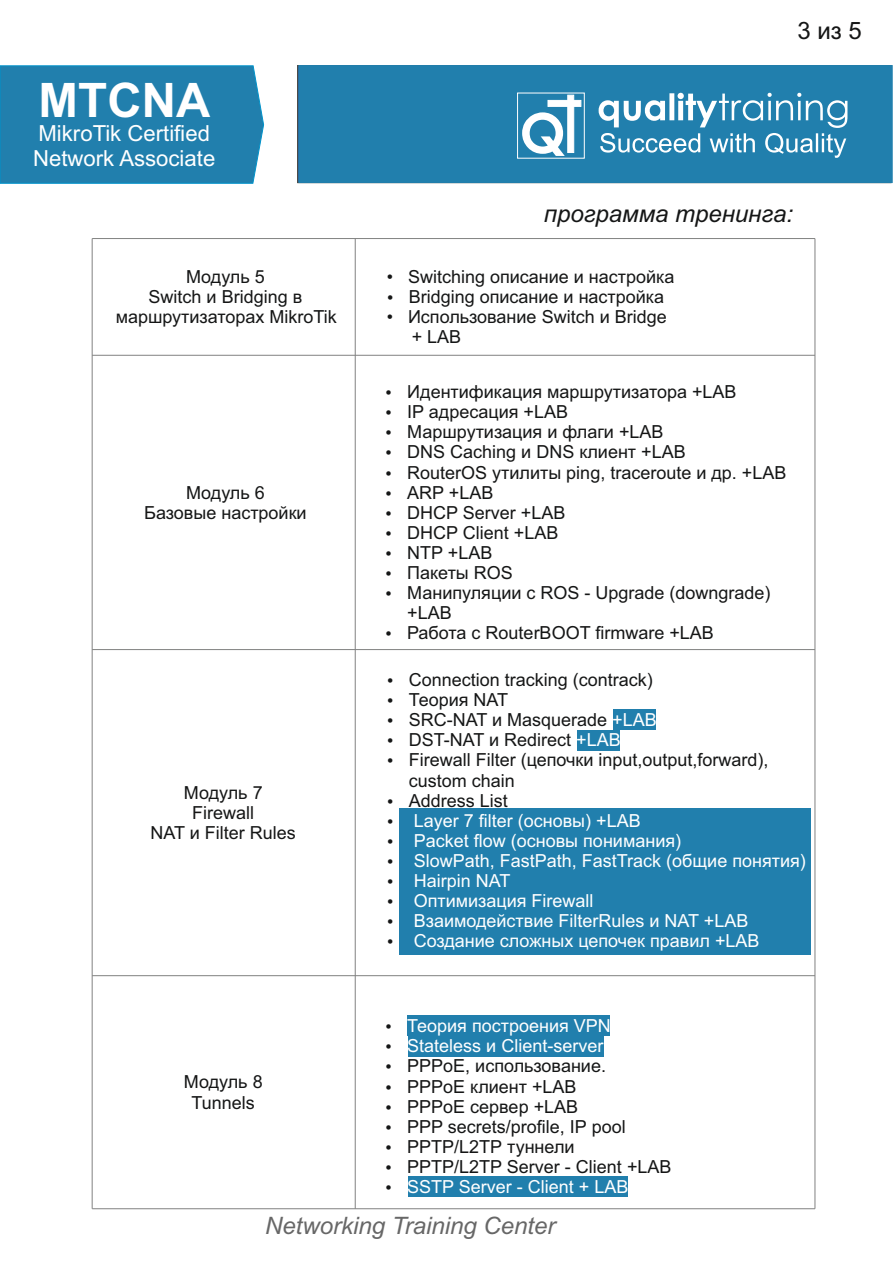
<style>
.page{position:relative;width:893px;height:1263px;background:#fff}
.page>*{position:absolute;margin:0;border:0;box-sizing:border-box;transform-origin:0 0}
.t1{font:700 47.55px "Arial";color:#fff}
.t2{font:italic 24px "Arial";color:#676767}
.t3{font:italic 24px "Arial";color:#151616}
.t4{font:24px "Arial";color:#151616}
.t5{font:22.2px/24.8px "Arial";color:#fff}
.t6{font:18px/20.1px "Arial";color:#151616}
.t7{font:18px/20.1px "Arial";color:#fff}
.s1{color:#fff}
</style>
<div class="page">
<div style="left:399px;top:808px;width:411px;height:147px;background:#217fad"></div>
<div style="left:613px;top:710px;width:43px;height:20px;background:#217fad"></div>
<div style="left:577px;top:730px;width:43px;height:20px;background:#217fad"></div>
<div style="left:408px;top:1016px;width:166px;height:20px;background:#217fad"></div>
<div style="left:574px;top:1016px;width:35px;height:20px;background:#217fad"></div>
<div style="left:408px;top:1036px;width:196px;height:20px;background:#217fad"></div>
<div style="left:408px;top:1177px;width:219px;height:20px;background:#217fad"></div>
<hr style="left:92px;top:239px;width:1px;height:970px;background:#818281">
<hr style="left:355px;top:239px;width:1px;height:970px;background:#818281">
<hr style="left:815px;top:239px;width:1px;height:970px;background:#818281">
<hr style="left:92px;top:1208px;width:723px;height:1px;background:#818281">
<hr style="left:92px;top:975px;width:723px;height:1px;background:#818281">
<hr style="left:92px;top:649px;width:723px;height:1px;background:#818281">
<hr style="left:92px;top:355px;width:723px;height:1px;background:#818281">
<hr style="left:92px;top:238px;width:723px;height:1px;background:#818281">
<div style="left:299px;top:65px;width:593px;height:118px;background:#217fad"></div>
<div style="left:0;top:65px;width:264px;height:119px;background:#217fad"></div>
<svg style="left:517px;top:92px;width:68px;height:67px"></svg>
<svg style="left:599px;top:93px;width:248px;height:65px"></svg>
<h1 class="t1" style="left:39px;top:82px;width:173px">MTCNA</h1>
<p class="t5" style="left:33px;top:123px;width:184px">MikroTik Certified<br>Network Associate</p>
<h2 class="t4" style="left:797px;top:22px;width:66px">3 из 5</h2>
<h2 class="t3" style="left:544px;top:204px;width:251px">программа тренинга:</h2>
<p class="t6" style="left:116px;top:268px;width:223px;text-align:center">Модуль 5<br>Switch и Bridging в маршрутизаторах MikroTik</p>
<p class="t6" style="left:409px;top:268px;width:267px;text-indent:-22px">• Switching описание и настройка<br>Bridging описание и настройка</p>
<p class="t6" style="left:412px;top:309px;width:256px;text-indent:-25px">• Использование Switch и Bridge + LAB</p>
<p class="t6" style="left:144px;top:484px;width:164px;text-align:center">Модуль 6<br>Базовые настройки</p>
<p class="t6" style="left:151px;top:784px;width:147px;text-align:center">Модуль 7<br>Firewall<br>NAT и Filter Rules</p>
<p class="t6" style="left:184px;top:1074px;width:80px;text-align:center">Модуль 8<br>Tunnels</p>
<p class="t6" style="left:407px;top:383px;width:381px">Идентификация маршрутизатора +LAB<br>IP адресация +LAB<br>Маршрутизация и флаги +LAB<br>DNS Caching и DNS клиент +LAB<br>RouterOS утилиты ping, traceroute и др. +LAB<br>ARP +LAB<br>DHCP Server +LAB<br>DHCP Client +LAB<br>NTP +LAB<br>Пакеты ROS<br>Манипуляции с ROS - Upgrade (downgrade) +LAB<br>Работа с RouterBOOT firmware +LAB</p>
<p class="t6" style="left:409px;top:671px;width:361px">Connection tracking (contrack)<br>Теория NAT<br>SRC-NAT и Masquerade <span class="s1">+LAB<br></span>DST-NAT и Redirect <span class="s1">+LAB<br></span>Firewall Filter (цепочки input,output,forward), custom chain<br>Address List</p>
<p class="t7" style="left:414px;top:812px;width:394px">Layer 7 filter (основы) +LAB<br>Packet flow (основы понимания)<br>SlowPath, FastPath, FastTrack (общие понятия)<br>Hairpin NAT<br>Оптимизация Firewall<br>Взаимодействие FilterRules и NAT +LAB<br>Создание сложных цепочек правил +LAB</p>
<p class="t7" style="left:407px;top:1017px;width:205px">Теория построения VPN<br>Stateless и Client-server</p>
<p class="t6" style="left:407px;top:1058px;width:266px">PPPoE, использование.<br>PPPoE клиент +LAB<br>PPPoE сервер +LAB<br>PPP secrets/profile, IP pool<br>PPTP/L2TP туннели<br>PPTP/L2TP Server - Client +LAB</p>
<p class="t7" style="left:407px;top:1178px;width:223px">SSTP Server - Client + LAB</p>
<h2 class="t2" style="left:265px;top:1217px;width:292px">Networking Training Center</h2>
</div>
